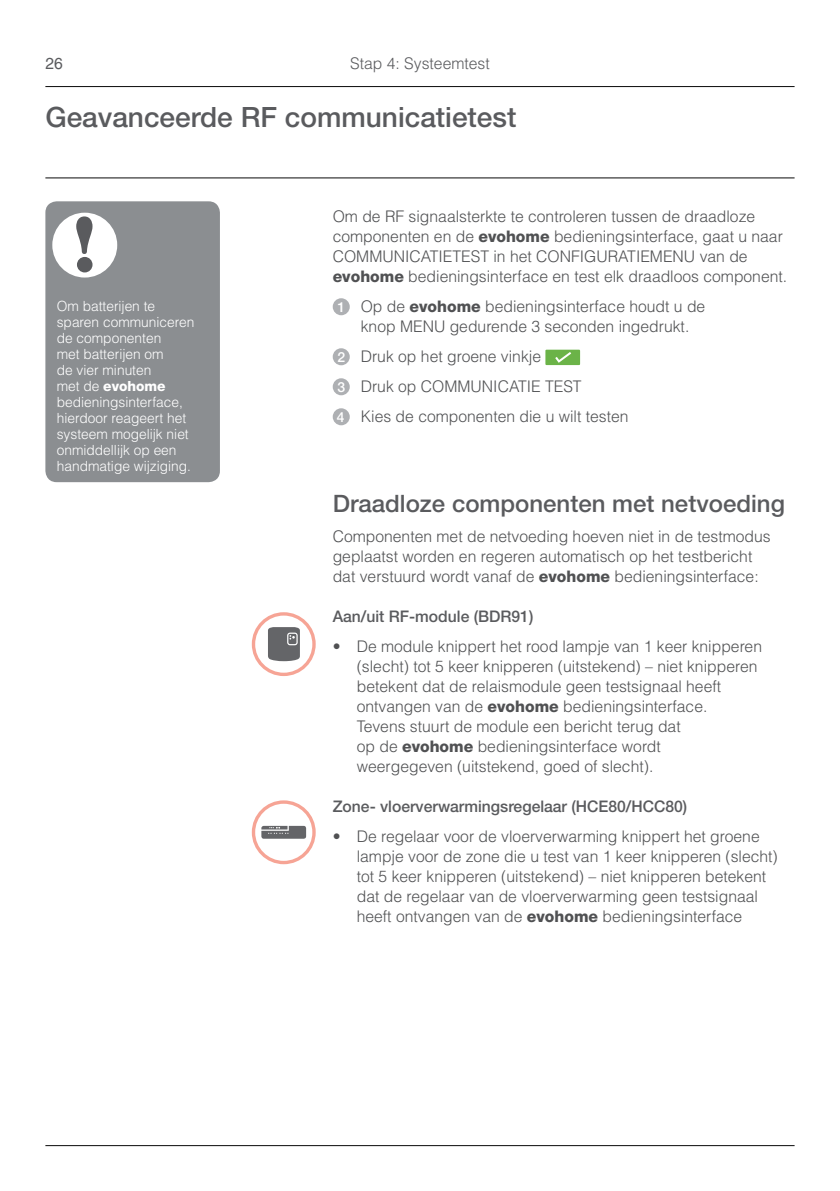
<style>
.page{position:relative;width:840px;height:1191px;background:#fff}
.page>*{position:absolute;margin:0;border:0;box-sizing:border-box;transform-origin:0 0}
.t1{font:72px "Stencil Std";color:#5a5b5e}
.t2{font:500 28px "Helvetica Neue";color:#5a5b5e}
.t3{font:500 24px "Helvetica Neue";color:#5a5b5e}
.t4{font:300 16px/20px "Helvetica LT Std";color:#505153}
.t5{font:500 16px "Helvetica Neue";color:#5a5b5e}
.t6{font:300 16px "Helvetica LT Std";color:#5a5b5e}
.t7{font:16px "Helvetica LT Std";color:#5a5b5e}
.t8{font:300 14px/16px "Helvetica LT Std";color:#fff}
.t9{font:800 14px "Helvetica Neue";color:#fff}
.s1{font-family:"Helvetica LT Std";font-weight:300}
.s2{font-family:"Helvetica Neue";font-weight:800}
.s3{font-family:"Helvetica Neue";font-weight:500;font-size:14px;color:#fff}
</style>
<div class="page">
<div style="left:332px;top:298px;width:17px;height:17px;background:#aeb0b3;border-radius:50%"></div>
<div style="left:332px;top:348px;width:17px;height:17px;background:#aeb0b3;border-radius:50%"></div>
<svg style="left:545px;top:350px;width:34px;height:15px"></svg>
<div style="left:332px;top:378px;width:17px;height:17px;background:#aeb0b3;border-radius:50%"></div>
<div style="left:332px;top:408px;width:17px;height:17px;background:#aeb0b3;border-radius:50%"></div>
<div style="left:45px;top:201px;width:175px;height:281px;background:#8b8e91;border-radius:11px"></div>
<div style="left:52px;top:213px;width:65px;height:64px;background:#fff;border-radius:50%"></div>
<svg style="left:252px;top:800px;width:63px;height:64px"></svg>
<svg style="left:252px;top:612px;width:63px;height:64px"></svg>
<hr style="left:45px;top:178px;width:749px;height:1px;background:#0a0a0a">
<hr style="left:45px;top:1145px;width:749px;height:1px;background:#0a0a0a">
<hr style="left:45px;top:86px;width:749px;height:1px;background:#0a0a0a">
<p class="t7" style="left:45px;top:54px;width:19px">26</p>
<p class="t6" style="left:350px;top:54px;width:141px">Stap 4: Systeemtest</p>
<h2 class="t2" style="left:45px;top:101px;width:472px">Geavanceerde RF communicatietest</h2>
<h1 class="t1" style="left:71px;top:198px;width:29px">!</h1>
<p class="t8" style="left:57px;top:298px;width:139px">Om batterijen te sparen communiceren de componenten<br>met batterijen om<br>de vier minuten</p>
<p class="t9" style="left:57px;top:377px;width:110px"><span class="s1">met de</span> evohome</p>
<p class="t8" style="left:57px;top:394px;width:136px">bedieningsinterface, hierdoor reageert het systeem mogelijk niet onmiddellijk op een handmatige wijziging.</p>
<p class="t4" style="left:332px;top:206px;width:455px">Om de RF signaalsterkte te controleren tussen de draadloze componenten en de <span class="s2">evohome</span> bedieningsinterface, gaat u naar COMMUNICATIETEST in het CONFIGURATIEMENU van de <span class="s2">evohome</span> bedieningsinterface en test elk draadloos component.</p>
<p class="t4" style="left:337px;top:296px;width:369px;text-align:center"><span class="s3">1</span> Op de <span class="s2">evohome</span> bedieningsinterface houdt u de knop MENU gedurende 3 seconden ingedrukt.</p>
<p class="t4" style="left:337px;top:341px;width:293px;line-height:30px"><span class="s3">2</span> Druk op het groene vinkje<br><span class="s3">3</span> Druk op COMMUNICATIE TEST<br><span class="s3">4</span> Kies de componenten die u wilt testen</p>
<h3 class="t3" style="left:332px;top:489px;width:453px">Draadloze componenten met netvoeding</h3>
<p class="t4" style="left:332px;top:526px;width:439px">Componenten met de netvoeding hoeven niet in de testmodus geplaatst worden en regeren automatisch op het testbericht dat verstuurd wordt vanaf de <span class="s2">evohome</span> bedieningsinterface:</p>
<p class="t5" style="left:332px;top:607px;width:202px">Aan/uit RF-module (BDR91)</p>
<p class="t4" style="left:356px;top:636px;width:406px;text-indent:-24px">• De module knippert het rood lampje van 1 keer knipperen (slecht) tot 5 keer knipperen (uitstekend) – niet knipperen betekent dat de relaismodule geen testsignaal heeft ontvangen van de <span class="s2">evohome</span> bedieningsinterface.<br>Tevens stuurt de module een bericht terug dat<br>op de <span class="s2">evohome</span> bedieningsinterface wordt<br>weergegeven (uitstekend, goed of slecht).</p>
<p class="t5" style="left:332px;top:797px;width:356px">Zone- vloerverwarmingsregelaar (HCE80/HCC80)</p>
<p class="t4" style="left:356px;top:826px;width:422px;text-indent:-24px">• De regelaar voor de vloerverwarming knippert het groene lampje voor de zone die u test van 1 keer knipperen (slecht) tot 5 keer knipperen (uitstekend) – niet knipperen betekent dat de regelaar van de vloerverwarming geen testsignaal heeft ontvangen van de <span class="s2">evohome</span> bedieningsinterface</p>
</div>
